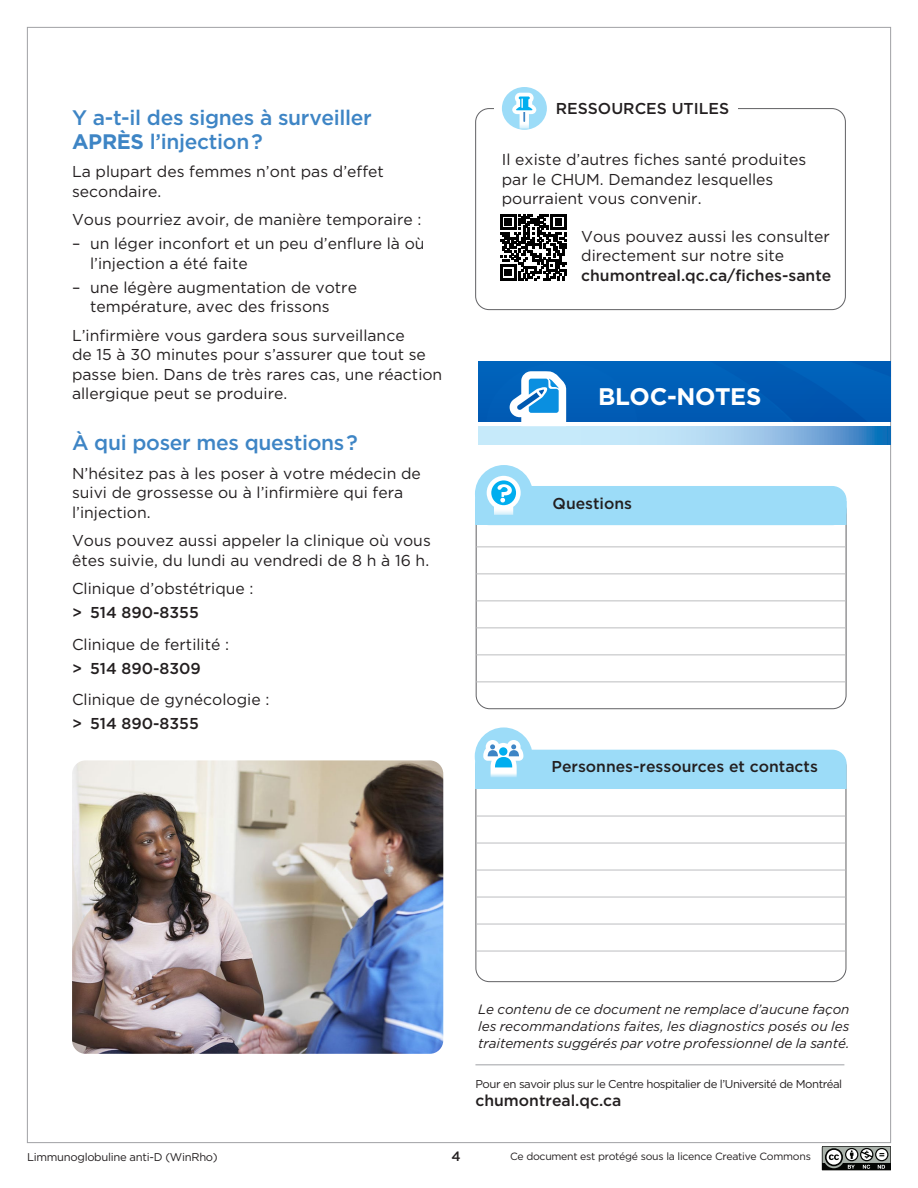
<style>
.page{position:relative;width:918px;height:1188px;background:#fff}
.page>*{position:absolute;margin:0;border:0;box-sizing:border-box;transform-origin:0 0}
.t1{font:700 24px "Gotham";letter-spacing:-.015em;color:#fff}
.t2{font:500 21px/24px "Gotham";letter-spacing:-.015em;color:#3e85c5}
.t3{font:15.75px/19.5px "Gotham";color:#231f20}
.t4{font:500 15.75px "Gotham";color:#231f20}
.t5{font:italic 13.5px/17.4px "Gotham";letter-spacing:-.005em;color:#231f20;text-align:justify}
.t6{font:500 13.5px "Gotham";color:#231f20}
.t7{font:11.4px "Gotham";letter-spacing:-.04em;color:#231f20}
.t8{font:11.25px "Gotham";letter-spacing:-.025em;color:#231f20}
.t9{font:10.5px "Gotham";letter-spacing:-.025em;color:#231f20}
.s1{font-weight:700}
</style>
<div class="page">
<svg style="left:822px;top:1146px;width:69px;height:24px;background:#737673"></svg>
<hr style="left:475px;top:1064px;width:369px;height:1px;background:#a0a1a5">
<div style="left:475px;top:108px;width:371px;height:202px;border:1px solid #616164;border-radius:13px"></div>
<div style="left:494px;top:101px;width:72px;height:11px;background:#fff"></div>
<svg style="left:502px;top:87px;width:45px;height:43px"></svg>
<div style="left:556px;top:100px;width:182px;height:18px;background:#fff"></div>
<svg style="left:500px;top:214px;width:67px;height:66px"></svg>
<img style="left:72px;top:760px;width:371px;height:294px">
<hr style="left:476px;top:546px;width:370px;height:1px;background:#bcbdc0">
<hr style="left:476px;top:573px;width:370px;height:1px;background:#bcbdc0">
<hr style="left:476px;top:600px;width:370px;height:1px;background:#bcbdc0">
<hr style="left:476px;top:627px;width:370px;height:1px;background:#bcbdc0">
<hr style="left:476px;top:654px;width:370px;height:1px;background:#bcbdc0">
<hr style="left:476px;top:681px;width:370px;height:1px;background:#bcbdc0">
<div style="left:476px;top:487px;width:370px;height:37px;background:#9cdcf8;border-radius:14px"></div>
<div style="left:475px;top:486px;width:372px;height:39px;border:2px solid #9cdcf8;border-radius:14px"></div>
<div style="left:475px;top:501px;width:372px;height:24px;background:#9cdcf8"></div>
<svg style="left:475px;top:465px;width:58px;height:55px"></svg>
<img style="left:478px;top:362px;width:413px;height:60px">
<svg style="left:478px;top:426px;width:413px;height:19px;background:#a0cceb"></svg>
<svg style="left:509px;top:371px;width:57px;height:51px"></svg>
<hr style="left:476px;top:816px;width:369px;height:1px;background:#bcbdc0">
<hr style="left:476px;top:843px;width:369px;height:1px;background:#bcbdc0">
<hr style="left:476px;top:870px;width:369px;height:1px;background:#bcbdc0">
<hr style="left:476px;top:897px;width:369px;height:1px;background:#bcbdc0">
<hr style="left:476px;top:924px;width:369px;height:1px;background:#bcbdc0">
<hr style="left:476px;top:951px;width:369px;height:1px;background:#bcbdc0">
<svg style="left:474px;top:727px;width:373px;height:63px"></svg>
<h2 class="t2" style="left:72px;top:105px;width:301px">Y a-t-il des signes à surveiller<br><span class="s1">APRÈS</span> l’injection ?</h2>
<p class="t3" style="left:72px;top:162px;width:313px">La plupart des femmes n’ont pas d’effet secondaire.</p>
<p class="t3" style="left:72px;top:210px;width:351px">Vous pourriez avoir, de manière temporaire :</p>
<p class="t3" style="left:90px;top:234px;width:336px;text-indent:-18px">– un léger inconfort et un peu d’enflure là où l’injection a été faite</p>
<p class="t3" style="left:72px;top:277px;width:286px;text-align:center">– une légère augmentation de votre température, avec des frissons</p>
<p class="t3" style="left:72px;top:325px;width:372px">L’infirmière vous gardera sous surveillance<br>de 15 à 30 minutes pour s’assurer que tout se passe bien. Dans de très rares cas, une réaction allergique peut se produire.</p>
<h2 class="t2" style="left:72px;top:431px;width:287px">À qui poser mes questions ?</h2>
<p class="t3" style="left:72px;top:463px;width:350px">N’hésitez pas à les poser à votre médecin de suivi de grossesse ou à l’infirmière qui fera l’injection.</p>
<p class="t3" style="left:72px;top:531px;width:360px">Vous pouvez aussi appeler la clinique où vous êtes suivie, du lundi au vendredi de 8 h à 16 h.</p>
<p class="t3" style="left:72px;top:579px;width:183px">Clinique d’obstétrique :</p>
<p class="t4" style="left:72px;top:602px;width:128px">&gt; 514 890-8355</p>
<p class="t3" style="left:72px;top:634px;width:159px">Clinique de fertilité :</p>
<p class="t4" style="left:72px;top:658px;width:130px">&gt; 514 890-8309</p>
<p class="t3" style="left:72px;top:690px;width:199px">Clinique de gynécologie :</p>
<p class="t4" style="left:72px;top:713px;width:128px">&gt; 514 890-8355</p>
<p class="t4" style="left:556px;top:98px;width:175px">RESSOURCES UTILES</p>
<p class="t3" style="left:502px;top:150px;width:306px">Il existe d’autres fiches santé produites par le CHUM. Demandez lesquelles pourraient vous convenir.</p>
<p class="t3" style="left:581px;top:226px;width:250px">Vous pouvez aussi les consulter directement sur notre site</p>
<p class="t4" style="left:581px;top:265px;width:252px">chumontreal.qc.ca/fiches-sante</p>
<h1 class="t1" style="left:598px;top:382px;width:165px">BLOC-NOTES</h1>
<p class="t4" style="left:553px;top:493px;width:81px">Questions</p>
<p class="t4" style="left:551px;top:756px;width:268px">Personnes-ressources et contacts</p>
<p class="t5" style="left:478px;top:1000px;width:373px">Le contenu de ce document ne remplace d’aucune façon les recommandations faites, les diagnostics posés ou les traitements suggérés par votre professionnel de la santé.</p>
<p class="t7" style="left:475px;top:1077px;width:368px">Pour en savoir plus sur le Centre hospitalier de l’Université de Montréal</p>
<p class="t4" style="left:475px;top:1090px;width:148px">chumontreal.qc.ca</p>
<p class="t8" style="left:27px;top:1150px;width:192px">Limmunoglobuline anti-D (WinRho)</p>
<p class="t6" style="left:451px;top:1147px;width:11px">4</p>
<p class="t9" style="left:510px;top:1150px;width:302px">Ce document est protégé sous la licence Creative Commons</p>
</div>
